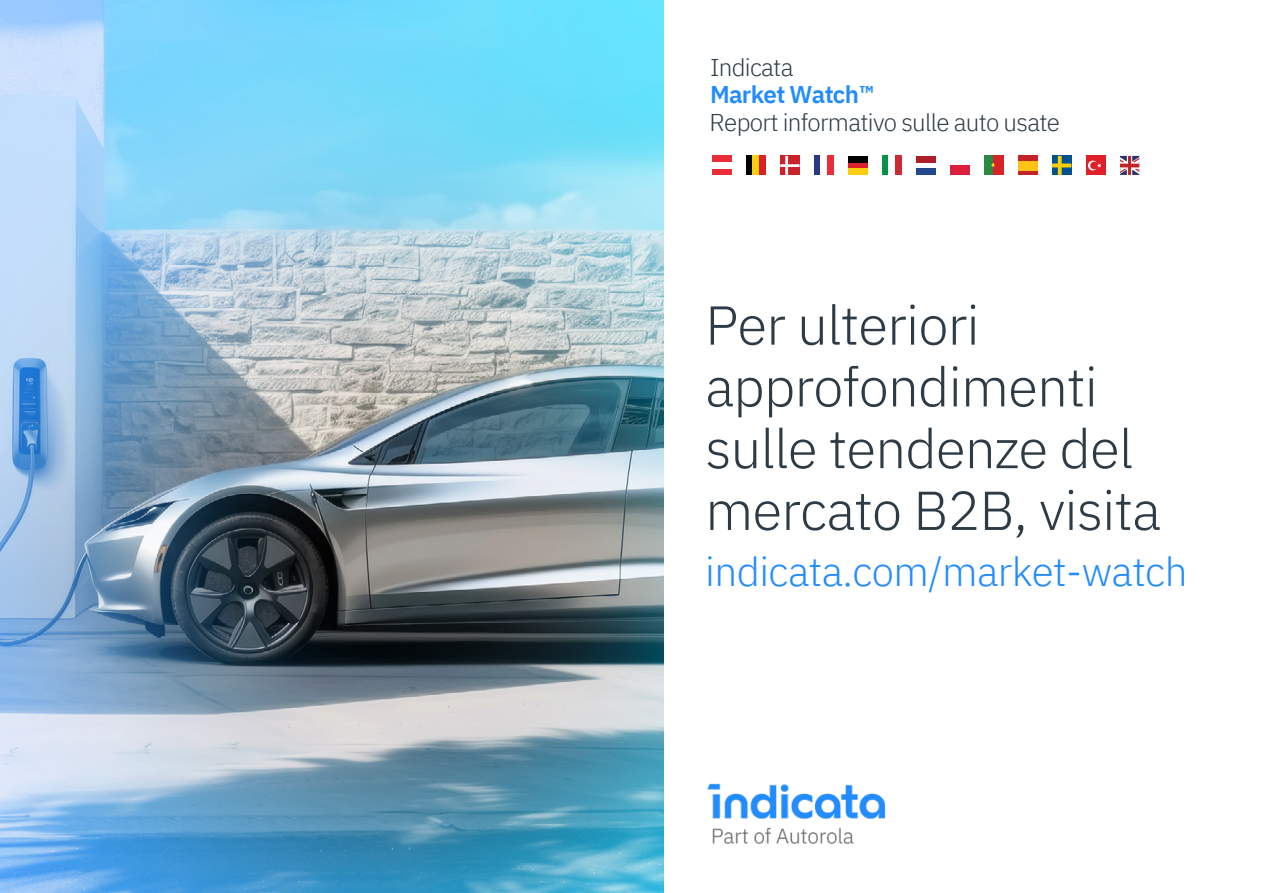
<style>
.page{position:relative;width:1263px;height:893px;background:#fff}
.page>*{position:absolute;margin:0;border:0;box-sizing:border-box;transform-origin:0 0}
.t1{font:300 54.75px/61.8px "IBM Plex Sans";letter-spacing:-.015em;color:#2c3b46}
.t2{font:300 40.5px "IBM Plex Sans";letter-spacing:-.015em;color:#228cff}
.t3{font:300 24.15px "IBM Plex Sans";letter-spacing:-.03em;color:#2c3b46}
.t4{font:600 24.15px "IBM Plex Sans";letter-spacing:-.03em;color:#228cff}
</style>
<div class="page">
<img style="left:0;top:0;width:663px;height:893px">
<div style="left:712px;top:156px;width:20px;height:19px;background:#eb2d3a"></div>
<div style="left:712px;top:162px;width:20px;height:7px;background:#fff"></div>
<svg style="left:780px;top:156px;width:19px;height:19px"></svg>
<div style="left:814px;top:156px;width:6px;height:19px;background:#293987"></div>
<div style="left:827px;top:156px;width:6px;height:19px;background:#eb2d3a"></div>
<div style="left:848px;top:162px;width:19px;height:7px;background:#d92127"></div>
<div style="left:848px;top:169px;width:19px;height:6px;background:#fdce0e"></div>
<div style="left:848px;top:156px;width:19px;height:6px;background:#010101"></div>
<div style="left:882px;top:156px;width:6px;height:19px;background:#099147"></div>
<div style="left:895px;top:156px;width:6px;height:19px;background:#ce2a36"></div>
<div style="left:746px;top:156px;width:7px;height:19px;background:#010101"></div>
<div style="left:753px;top:156px;width:6px;height:19px;background:#fdce0e"></div>
<div style="left:759px;top:156px;width:6px;height:19px;background:#d92127"></div>
<div style="left:916px;top:169px;width:19px;height:6px;background:#20488a"></div>
<div style="left:916px;top:156px;width:19px;height:6px;background:#ad1f28"></div>
<div style="left:950px;top:166px;width:19px;height:9px;background:#db1f3e"></div>
<div style="left:984px;top:156px;width:9px;height:19px;background:#298a43"></div>
<div style="left:993px;top:156px;width:10px;height:19px;background:#d92128"></div>
<svg style="left:991px;top:163px;width:4px;height:4px"></svg>
<div style="left:1018px;top:156px;width:19px;height:19px;background:#c52128"></div>
<div style="left:1018px;top:161px;width:19px;height:9px;background:#ffc416"></div>
<svg style="left:1052px;top:156px;width:19px;height:19px"></svg>
<div style="left:1086px;top:156px;width:19px;height:19px;background:#e02028"></div>
<svg style="left:1088px;top:161px;width:13px;height:9px"></svg>
<svg style="left:1120px;top:156px;width:19px;height:19px"></svg>
<img style="left:707px;top:783px;width:179px;height:61px">
<p class="t3" style="left:710px;top:58px;width:85px">Indicata</p>
<p class="t4" style="left:710px;top:84px;width:166px">Market Watchô</p>
<p class="t3" style="left:710px;top:112px;width:352px">Report informativo sulle auto usate</p>
<p class="t1" style="left:705px;top:299px;width:457px">Per ulteriori approfondimenti sulle tendenze del mercato B2B, visita</p>
<p class="t2" style="left:705px;top:554px;width:484px">indicata.com/market-watch</p>
</div>
